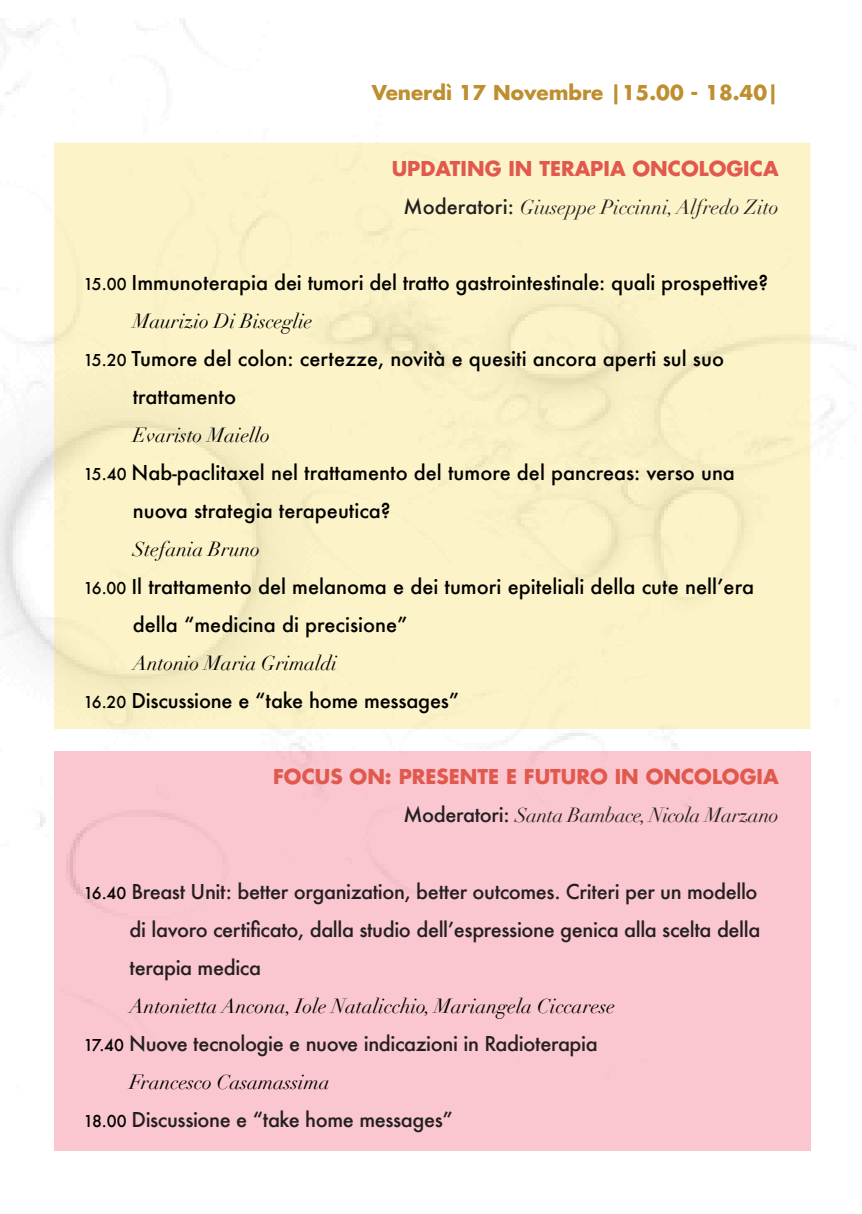
<style>
.page{position:relative;width:862px;height:1214px;background:#fff}
.page>*{position:absolute;margin:0;border:0;box-sizing:border-box;transform-origin:0 0}
.t1{font:500 20px "Futura";color:#000}
.t2{font:500 20px "Futura";letter-spacing:-.02em;color:#231f20}
.t3{font:italic 20px "Didot";color:#000}
.t4{font:700 20px "Futura";color:#e1594d}
.t5{font:italic 20px "Didot";color:#231f20}
.t6{font:italic 20px "Didot";letter-spacing:-.02em;color:#231f20}
.t7{font:700 20px "Futura";color:#be8e2f}
.s1{font-family:"Futura";font-weight:500;font-style:normal}
.s2{font-size:16px}
.s3{font-size:16px;color:#000}
</style>
<div class="page">
<img style="left:0;top:21px;width:834px;height:1130px">
<div style="left:54px;top:751px;width:756px;height:398px;background:#fac6d0"></div>
<div style="left:54px;top:143px;width:756px;height:586px;background:#fcf3c8"></div>
<p class="t7" style="left:372px;top:79px;width:408px">Venerdì 17 Novembre |15.00 - 18.40|</p>
<p class="t4" style="left:392px;top:155px;width:388px">UPDATING IN TERAPIA ONCOLOGICA</p>
<p class="t5" style="left:404px;top:195px;width:376px"><span class="s1">Moderatori:</span> Giuseppe Piccinni, Alfredo Zito</p>
<p class="t1" style="left:83px;top:269px;width:686px"><span class="s2">15.00</span> Immunoterapia dei tumori del tratto gastrointestinale: quali prospettive?</p>
<p class="t3" style="left:133px;top:309px;width:181px">Maurizio Di Bisceglie</p>
<p class="t1" style="left:83px;top:345px;width:642px"><span class="s2">15.20</span> Tumore del colon: certezze, novità e quesiti ancora aperti sul suo</p>
<p class="t1" style="left:133px;top:383px;width:105px">trattamento</p>
<p class="t3" style="left:133px;top:423px;width:139px">Evaristo Maiello</p>
<p class="t1" style="left:83px;top:459px;width:653px"><span class="s2">15.40</span> Nab-paclitaxel nel trattamento del tumore del pancreas: verso una</p>
<p class="t1" style="left:133px;top:497px;width:259px">nuova strategia terapeutica?</p>
<p class="t3" style="left:133px;top:537px;width:129px">Stefania Bruno</p>
<p class="t1" style="left:83px;top:573px;width:672px"><span class="s2">16.00</span> Il trattamento del melanoma e dei tumori epiteliali della cute nell’era</p>
<p class="t1" style="left:133px;top:611px;width:276px">della “medicina di precisione”</p>
<p class="t3" style="left:133px;top:651px;width:206px">Antonio Maria Grimaldi</p>
<p class="t1" style="left:83px;top:687px;width:377px"><span class="s2">16.20</span> Discussione e “take home messages”</p>
<p class="t4" style="left:273px;top:763px;width:507px">FOCUS ON: PRESENTE E FUTURO IN ONCOLOGIA</p>
<p class="t6" style="left:403px;top:803px;width:377px"><span class="s1">Moderatori:</span> Santa Bambace, Nicola Marzano</p>
<p class="t2" style="left:83px;top:877px;width:676px"><span class="s3">16.40</span> Breast Unit: better organization, better outcomes. Criteri per un modello</p>
<p class="t2" style="left:130px;top:915px;width:632px">di lavoro certificato, dalla studio dell’espressione genica alla scelta della</p>
<p class="t2" style="left:130px;top:953px;width:133px">terapia medica</p>
<p class="t3" style="left:130px;top:993px;width:487px">Antonietta Ancona, Iole Natalicchio, Mariangela Ciccarese</p>
<p class="t2" style="left:83px;top:1029px;width:516px"><span class="s3">17.40</span> Nuove tecnologie e nuove indicazioni in Radioterapia</p>
<p class="t3" style="left:130px;top:1069px;width:202px">Francesco Casamassima</p>
<p class="t2" style="left:83px;top:1105px;width:371px"><span class="s3">18.00</span> Discussione e “take home messages”</p>
</div>
